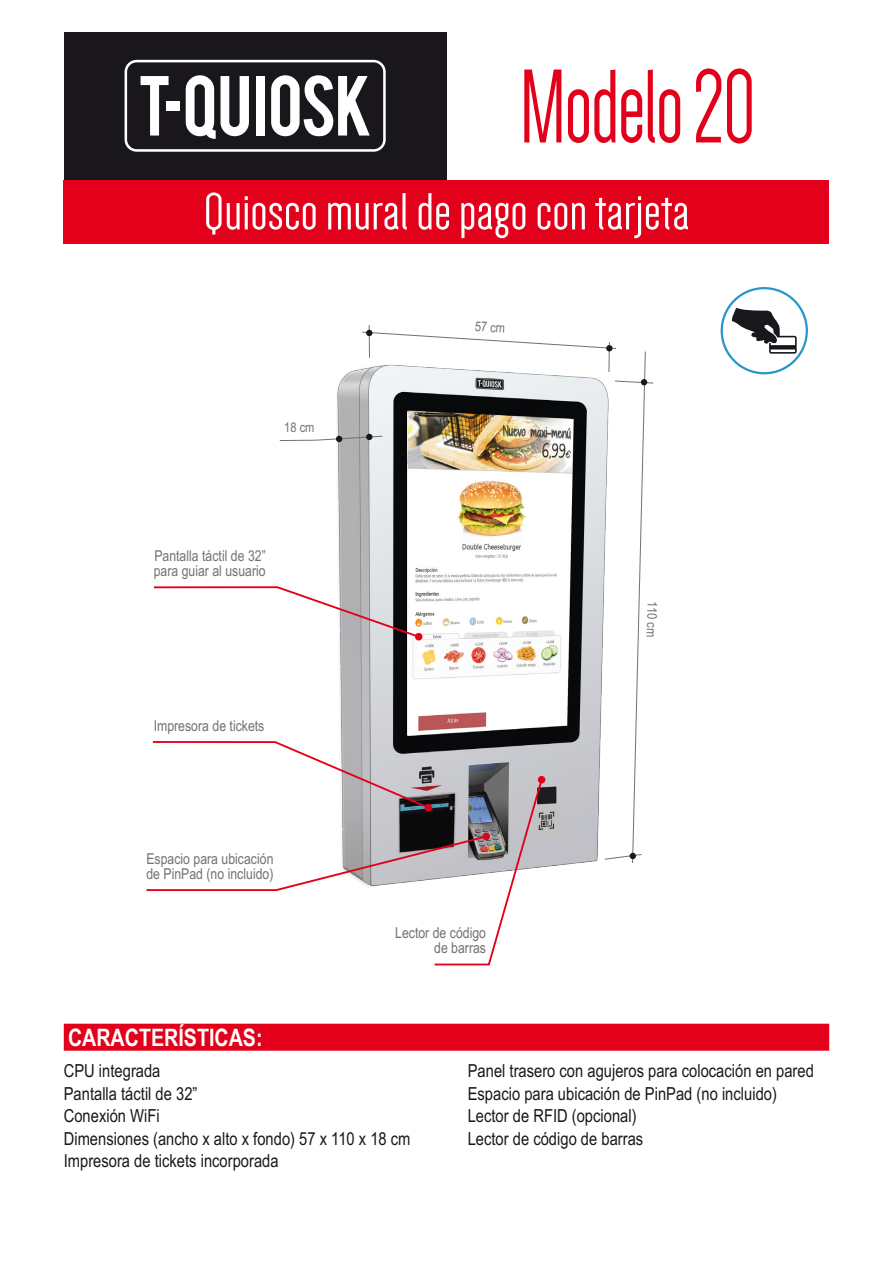
<style>
.page{position:relative;width:893px;height:1263px;background:#fff}
.page>*{position:absolute;margin:0;border:0;box-sizing:border-box;transform-origin:0 0}
.t1{font:108px "Dense";letter-spacing:-.02em;color:#e2001a;scale:.9 1}
.t2{font:54px "Dense";color:#fff;scale:1.1 1}
.t3{font:700 24px "Arial Narrow";color:#fff}
.t4{font:18px/22.5px "Arial Narrow";color:#1a171c}
.t5{font:15px/15px "Arial Narrow";color:#707173}
.t6{font:13.5px "Arial Narrow";color:#707173}
</style>
<div class="page">
<div style="left:64px;top:32px;width:382px;height:148px;background:#1a171c"></div>
<svg style="left:141px;top:76px;width:28px;height:60px"></svg>
<div style="left:166px;top:101px;width:13px;height:9px;background:#fff"></div>
<svg style="left:186px;top:75px;width:63px;height:64px"></svg>
<div style="left:256px;top:76px;width:9px;height:60px;background:#fff"></div>
<svg style="left:271px;top:75px;width:99px;height:61px"></svg>
<div style="left:125px;top:60px;width:261px;height:92px;border:3px solid #fff;border-radius:11px"></div>
<div style="left:64px;top:180px;width:765px;height:63px;background:#e2001a"></div>
<div style="left:64px;top:1024px;width:765px;height:27px;background:#e2001a"></div>
<hr style="left:369px;top:325px;width:1px;height:33px;background:#707173">
<div style="left:721px;top:287px;width:87px;height:87px;border:2px solid #2696cb;border-radius:50%"></div>
<svg style="left:730px;top:308px;width:67px;height:46px"></svg>
<svg style="left:146px;top:330px;width:508px;height:636px"></svg>
<div style="left:538px;top:776px;width:7px;height:7px;background:#e2001a;border-radius:50%"></div>
<h1 class="t1" style="left:519px;top:54px;width:265px">Modelo 20</h1>
<h2 class="t2" style="left:203px;top:185px;width:443px">Quiosco mural de pago con tarjeta</h2>
<p class="t6" style="left:284px;top:419px;width:32px">18 cm</p>
<p class="t5" style="left:154px;top:548px;width:114px">Pantalla táctil de 32” para guiar al usuario</p>
<p class="t5" style="left:154px;top:718px;width:112px">Impresora de tickets</p>
<p class="t5" style="left:146px;top:851px;width:129px">Espacio para ubicación de PinPad (no incluido)</p>
<h3 class="t3" style="left:68px;top:1020px;width:196px">CARACTERÍSTICAS:</h3>
<p class="t6" style="left:476px;top:318px;width:32px;rotate:4deg">57 cm</p>
<p class="t5" style="left:395px;top:925px;width:92px;text-align:right">Lector de código de barras</p>
<p class="t6" style="left:660px;top:602px;width:37px;rotate:92deg">110 cm</p>
<p class="t4" style="left:64px;top:1060px;width:348px">CPU integrada<br>Pantalla táctil de 32”<br>Conexión WiFi<br>Dimensiones (ancho x alto x fondo) 57 x 110 x 18 cm<br>Impresora de tickets incorporada</p>
<p class="t4" style="left:468px;top:1060px;width:348px">Panel trasero con agujeros para colocación en pared Espacio para ubicación de PinPad (no incluido)<br>Lector de RFID (opcional)<br>Lector de código de barras</p>
</div>
